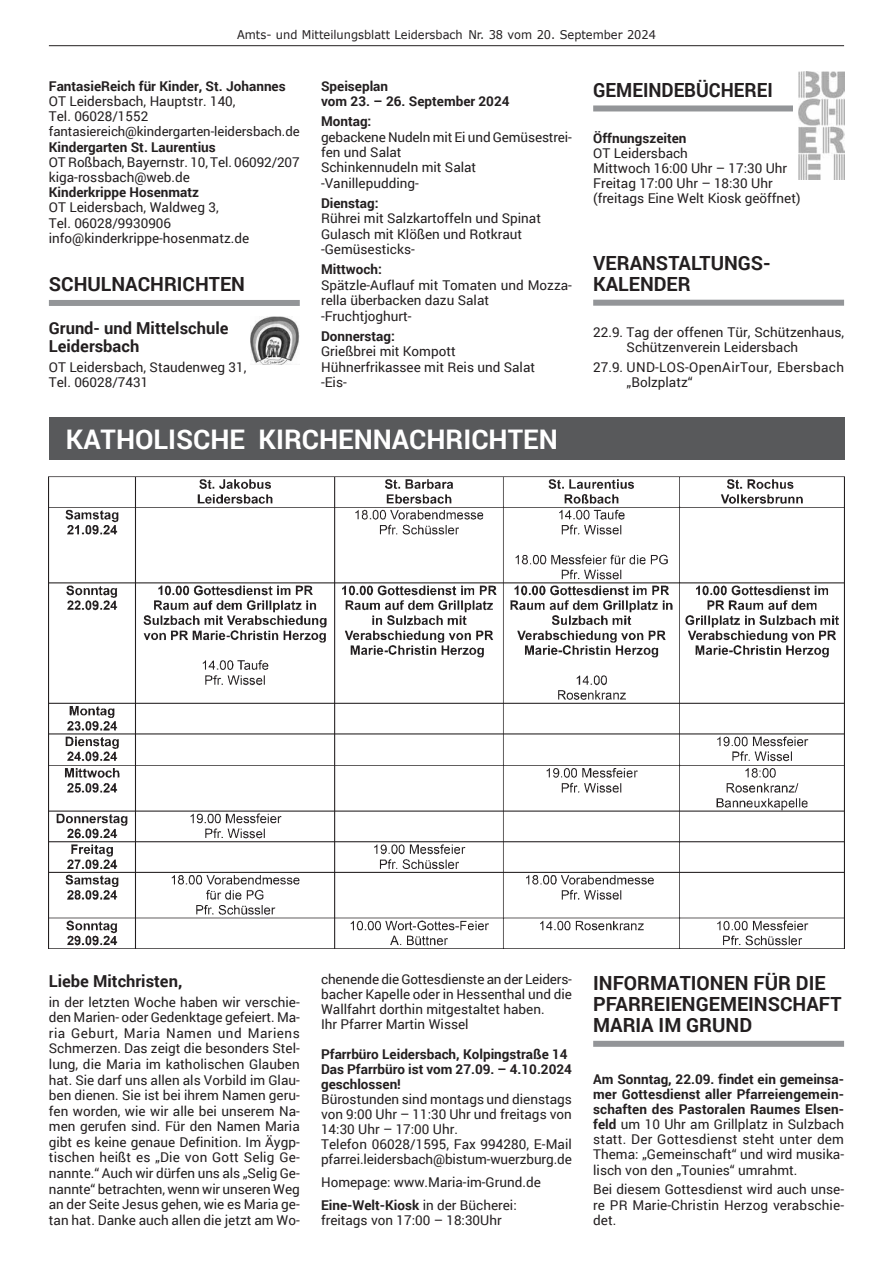
<style>
.page{position:relative;width:893px;height:1263px;background:#fff}
.page>*{position:absolute;margin:0;border:0;box-sizing:border-box;transform-origin:0 0}
.t1{font:700 27px "Roboto";color:#fff}
.t2{font:700 19.5px/21.1px "Roboto";color:#231f20}
.t3{font:700 19.5px "Roboto";color:#231f20;scale:.95 1}
.t4{font:700 16.5px/18.1px "Roboto";color:#231f20}
.t5{font:13.5px/15.1px "Roboto";color:#231f20}
.t6{font:700 13.5px/15px "Roboto";color:#231f20}
.t7{font:13.5px/15.1px "Roboto";letter-spacing:.025em;color:#231f20}
.t8{font:13.2px "Roboto";letter-spacing:-.005em;color:#231f20}
.t9{font:12px "Verdana";color:#231f20;scale:.95 1}
.s1{font-weight:700}
</style>
<div class="page">
<hr style="left:49px;top:45px;width:795px;height:1px;background:#231f20">
<div style="left:593px;top:105px;width:200px;height:6px;background:#939598"></div>
<div style="left:593px;top:300px;width:251px;height:6px;background:#939598"></div>
<div style="left:49px;top:300px;width:251px;height:6px;background:#939598"></div>
<img style="left:798px;top:71px;width:46px;height:108px">
<img style="left:251px;top:317px;width:49px;height:47px">
<div style="left:49px;top:417px;width:795px;height:42px;background:#58595b"></div>
<img style="left:49px;top:476px;width:795px;height:472px">
<div style="left:593px;top:1041px;width:251px;height:6px;background:#939598"></div>
<p class="t9" style="left:237px;top:27px;width:443px">Amts- und Mitteilungsblatt Leidersbach Nr. 38 vom 20. September 2024</p>
<p class="t6" style="left:49px;top:78px;width:238px">FantasieReich für Kinder, St. Johannes</p>
<p class="t5" style="left:49px;top:93px;width:188px">OT Leidersbach, Hauptstr. 140,<br>Tel. 06028/1552</p>
<p class="t8" style="left:49px;top:122px;width:252px">fantasiereich@kindergarten-leidersbach.de</p>
<p class="t6" style="left:49px;top:139px;width:168px">Kindergarten St. Laurentius</p>
<p class="t5" style="left:49px;top:154px;width:252px">OT Roßbach, Bayernstr. 10, Tel. 06092/207 kiga-rossbach@web.de</p>
<p class="t6" style="left:49px;top:184px;width:152px">Kinderkrippe Hosenmatz</p>
<p class="t5" style="left:49px;top:199px;width:202px">OT Leidersbach, Waldweg 3,<br>Tel. 06028/9930906 info@kinderkrippe-hosenmatz.de</p>
<h2 class="t2" style="left:49px;top:273px;width:52px">Schulna</h2>
<h2 class="t2" style="left:138px;top:273px;width:84px">chrichten</h2>
<p class="t4" style="left:49px;top:318px;width:181px">Grund- und Mittelschule<br>Leidersbach</p>
<p class="t5" style="left:49px;top:359px;width:199px">OT Leidersbach, Staudenweg 31,<br>Tel. 06028/7431</p>
<p class="t6" style="left:321px;top:78px;width:190px;line-height:15.5px">Speiseplan<br>vom 23. – 26. September 2024</p>
<p class="t6" style="left:321px;top:113px;width:52px">Montag:</p>
<p class="t5" style="left:321px;top:129px;width:252px">gebackene Nudeln mit Ei und Gemüsestrei&shy;fen und Salat<br>Schinkennudeln mit Salat -Vanillepudding-</p>
<p class="t6" style="left:321px;top:195px;width:59px">Dienstag:</p>
<p class="t5" style="left:321px;top:210px;width:221px">Rührei mit Salzkartoffeln und Spinat<br>Gulasch mit Klößen und Rotkraut -Gemüsesticks-</p>
<p class="t6" style="left:321px;top:262px;width:62px">Mittwoch:</p>
<p class="t5" style="left:321px;top:277px;width:252px">Spätzle-Auflauf mit Tomaten und Mozza&shy;rella überbacken dazu Salat -Fruchtjoghurt-</p>
<p class="t6" style="left:321px;top:328px;width:75px">Donnerstag:</p>
<p class="t5" style="left:321px;top:343px;width:216px">Grießbrei mit Kompott<br>Hühnerfrikassee mit Reis und Salat -Eis-</p>
<h1 class="t1" style="left:66px;top:421px;width:18px">Kat</h1>
<h1 class="t1" style="left:116px;top:421px;width:35px">holis</h1>
<h1 class="t1" style="left:193px;top:421px;width:51px">cheKi</h1>
<h1 class="t1" style="left:284px;top:421px;width:73px">rchenna</h1>
<h1 class="t1" style="left:409px;top:421px;width:116px">chrichten</h1>
<h2 class="t3" style="left:593px;top:76px;width:26px">Gemeindeb</h2>
<h2 class="t3" style="left:696px;top:76px;width:72px">ücherei</h2>
<p class="t6" style="left:593px;top:130px;width:95px">Öffnungszeiten</p>
<p class="t5" style="left:593px;top:145px;width:209px">OT Leidersbach<br>Mittwoch 16:00 Uhr – 17:30 Uhr<br>Freitag 17:00 Uhr – 18:30 Uhr (freitags Eine Welt Kiosk geöffnet)</p>
<h2 class="t2" style="left:593px;top:252px;width:50px">Veranstaltungs&shy;kalende</h2>
<h2 class="t2" style="left:678px;top:273px;width:14px">r</h2>
<p class="t5" style="left:627px;top:324px;width:219px;text-indent:-33px">22.9. Tag der offenen Tür, Schützenhaus,<br>Schützenverein Leidersbach</p>
<p class="t7" style="left:627px;top:359px;width:219px;text-indent:-33px">27.9. UND-LOS-OpenAirTour, Ebersbach „Bolzplatz“</p>
<p class="t4" style="left:49px;top:971px;width:135px">Liebe Mitchristen,</p>
<p class="t5" style="left:49px;top:993px;width:252px;line-height:15.6px;text-align:justify">in der letzten Woche haben wir verschie&shy;den Marien- oder Gedenktage gefeiert. Ma&shy;ria Geburt, Maria Namen und Mariens Schmerzen. Das zeigt die besonders Stel&shy;lung, die Maria im katholischen Glauben hat. Sie darf uns allen als Vorbild im Glau&shy;ben dienen. Sie ist bei ihrem Namen geru&shy;fen worden, wie wir alle bei unserem Na&shy;men gerufen sind. Für den Namen Maria gibt es keine genaue Definition. Im Äygp&shy;tischen heißt es „Die von Gott Selig Ge&shy;nannte.“ Auch wir dürfen uns als „Selig Ge&shy;nannte“ betrachten, wenn wir unseren Weg an der Seite Jesus gehen, wie es Maria ge&shy;tan hat. Danke auch allen die jetzt am Wo-</p>
<p class="t5" style="left:321px;top:971px;width:252px">chenende die Gottesdienste an der Leiders&shy;bacher Kapelle oder in Hessenthal und die Wallfahrt dorthin mitgestaltet haben.<br>Ihr Pfarrer Martin Wissel</p>
<p class="t6" style="left:321px;top:1046px;width:252px">Pfarrbüro Leidersbach, Kolpingstraße 14<br>Das Pfarrbüro ist vom 27.09. – 4.10.2024 geschlossen!</p>
<p class="t5" style="left:321px;top:1091px;width:252px">Bürostunden sind montags und dienstags von 9:00 Uhr – 11:30 Uhr und freitags von 14:30 Uhr – 17:00 Uhr.<br>Telefon 06028/1595, Fax 994280, E-Mail pfarrei.leidersbach@bistum-wuerzburg.de</p>
<p class="t5" style="left:321px;top:1170px;width:221px;line-height:22.6px">Homepage: www.Maria-im-Grund.de<br><span class="s1">Eine-Welt-Kiosk</span> in der Bücherei:</p>
<p class="t5" style="left:321px;top:1212px;width:182px">freitags von 17:00 – 18:30Uhr</p>
<h2 class="t2" style="left:593px;top:972px;width:19px">Info</h2>
<h2 class="t2" style="left:637px;top:972px;width:26px">rmationen</h2>
<h2 class="t2" style="left:753px;top:972px;width:53px">für die</h2>
<h2 class="t2" style="left:593px;top:993px;width:73px">Pfarreiengemeins</h2>
<h2 class="t2" style="left:780px;top:993px;width:39px">chaft</h2>
<h2 class="t2" style="left:593px;top:1014px;width:133px">Maria im Grund</h2>
<p class="t5" style="left:593px;top:1071px;width:252px;text-align:justify"><span class="s1">Am Sonntag, 22.09. findet ein gemeinsa&shy;mer Gottesdienst aller Pfarreiengemein&shy;schaften des Pastoralen Raumes Elsen&shy;feld</span> um 10 Uhr am Grillplatz in Sulzbach statt. Der Gottesdienst steht unter dem Thema: „Gemeinschaft“ und wird musika&shy;lisch von den „Tounies“ umrahmt.</p>
<p class="t5" style="left:593px;top:1181px;width:252px;text-align:justify">Bei diesem Gottesdienst wird auch unse&shy;re PR Marie-Christin Herzog verabschie&shy;det.</p>
</div>
